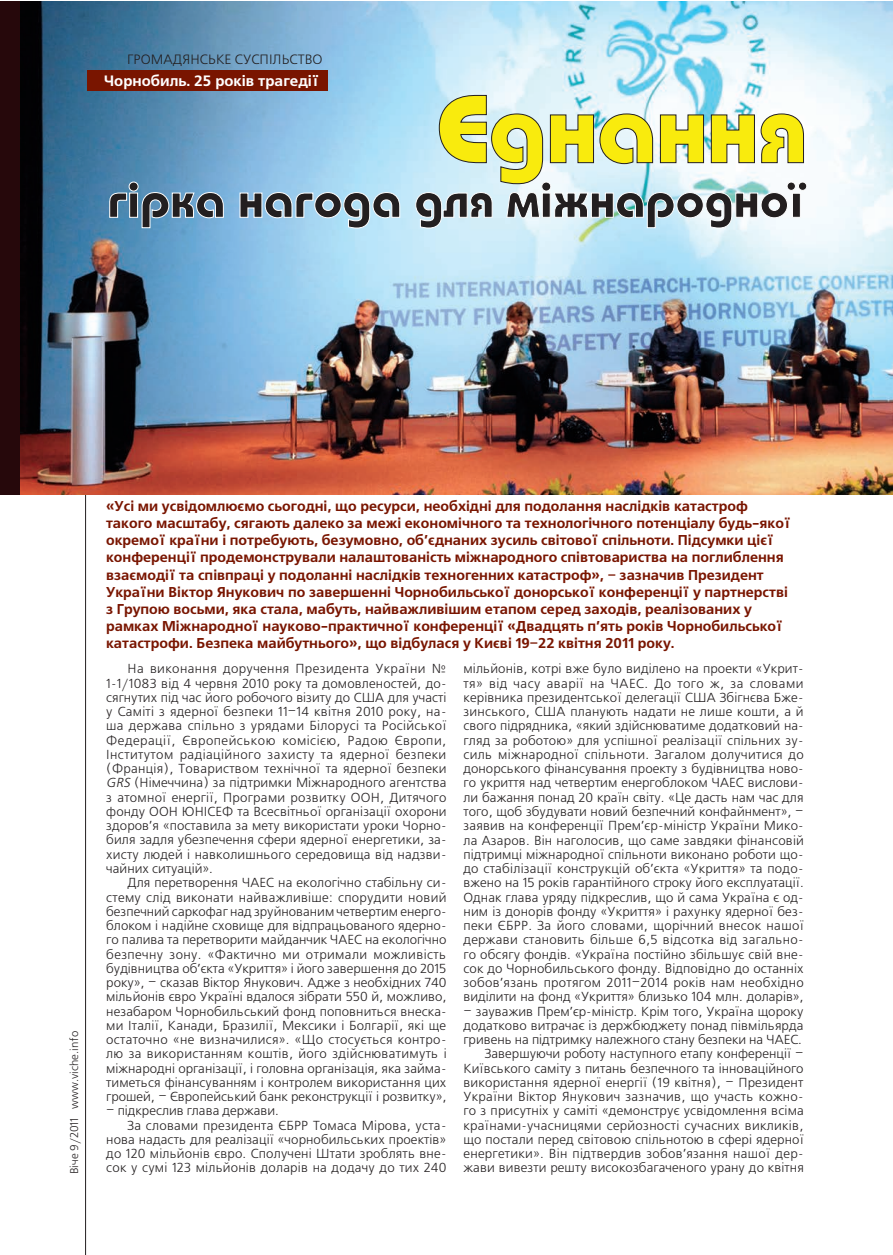
<style>
.page{position:relative;width:893px;height:1255px;background:#fff}
.page>*{position:absolute;margin:0;border:0;box-sizing:border-box;transform-origin:0 0}
.rubrica_left{font:700 15px "Free Set C";color:#fff}
.vrez{font:700 14.25px/17.1px "Free Set C";color:#791500}
.rubrica_right{font:13.5px "Free Set C";color:#231f20}
.text_freeset{font:13.05px/14.2px "Free Set C";color:#231f20;text-align:justify}
.t1{font:11.25px "Free Set C";color:#231f20}
.s1{font-style:italic}
</style>
<div class="page">
<svg style="left:85px;top:494px;width:13px;height:760px"></svg>
<div style="left:0;top:1px;width:893px;height:493px;background:#26080b"></div>
<img style="left:21px;top:1px;width:872px;height:493px">
<div style="left:87px;top:70px;width:240px;height:20px;background:#791500"></div>
<svg style="left:108px;top:95px;width:785px;height:134px;background:#afc7bc"></svg>
<p class="rubrica_right" style="left:127px;top:52px;width:197px">ГРОМАДЯНСЬКЕ СУСПІЛЬСТВО</p>
<p class="rubrica_left" style="left:104px;top:72px;width:216px">Чорнобиль. 25 років трагедії</p>
<p class="t1" style="left:68px;top:1174px;width:145px;rotate:-90deg">Віче 9/2011 www.viche.info</p>
<p class="vrez" style="left:106px;top:498px;width:686px">«Усі ми усвідомлюємо сьогодні, що ресурси, необхідні для подолання наслідків катастроф такого масштабу, сягають далеко за межі економічного та технологічного потенціалу будь-якої окремої країни і потребують, безумовно, об’єднаних зусиль світової спільноти. Підсумки цієї конференції продемонстрували налаштованість міжнародного співтовариства на поглиблення взаємодії та співпраці у подоланні наслідків техногенних катастроф», – зазначив Президент України Віктор Янукович по завершенні Чорнобильської донорської конференції у партнерстві з Групою восьми, яка стала, мабуть, найважливішим етапом серед заходів, реалізованих у рамках Міжнародної науково-практичної конференції «Двадцять п’ять років Чорнобильської катастрофи. Безпека майбутнього», що відбулася у Києві 19–22 квітня 2011 року.</p>
<p class="text_freeset" style="left:106px;top:662px;width:342px;text-indent:21px">На виконання доручення Президента України № 1-1/1083 від 4 червня 2010 року та домовленостей, до&shy;сягнутих під час його робочого візиту до США для участі у Саміті з ядерної безпеки 11–14 квітня 2010 року, на&shy;ша держава спільно з урядами Білорусі та Російської Федерації, Європейською комісією, Радою Європи, Інститутом радіаційного захисту та ядерної безпеки (Франція), Товариством технічної та ядерної безпеки <span class="s1">GRS</span> (Німеччина) за підтримки Міжнародного агентства з атомної енергії, Програми розвитку ООН, Дитячого фонду ООН ЮНІСЕФ та Всесвітньої організації охорони здоров’я «поставила за мету використати уроки Чорно&shy;биля задля убезпечення сфери ядерної енергетики, за&shy;хисту людей і навколишнього середовища від надзви&shy;чайних ситуацій».</p>
<p class="text_freeset" style="left:106px;top:876px;width:342px;text-indent:21px">Для перетворення ЧАЕС на екологічно стабільну си&shy;стему слід виконати найважливіше: спорудити новий безпечний саркофаг над зруйнованим четвертим енерго&shy;блоком і надійне сховище для відпрацьованого ядерно&shy;го палива та перетворити майданчик ЧАЕС на екологічно безпечну зону. «Фактично ми отримали можливість будівництва об’єкта «Укриття» і його завершення до 2015 року», – сказав Віктор Янукович. Адже з необхідних 740 мільйонів євро Україні вдалося зібрати 550 й, можливо, незабаром Чорнобильський фонд поповниться внеска&shy;ми Італії, Канади, Бразилії, Мексики і Болгарії, які ще остаточно «не визначилися». «Що стосується контро&shy;лю за використанням коштів, його здійснюватимуть і міжнародні організації, і головна організація, яка займа&shy;тиметься фінансуванням і контролем використання цих грошей, – Європейський банк реконструкції і розвитку»,</p>
<p class="text_freeset" style="left:106px;top:1104px;width:174px">– підкреслив глава держави.</p>
<p class="text_freeset" style="left:106px;top:1118px;width:342px;text-indent:21px">За словами президента ЄБРР Томаса Мірова, уста&shy;нова надасть для реалізації «чорнобильських проектів» до 120 мільйонів євро. Сполучені Штати зроблять вне&shy;сок у сумі 123 мільйонів доларів на додачу до тих 240</p>
<p class="text_freeset" style="left:463px;top:662px;width:342px">мільйонів, котрі вже було виділено на проекти «Укрит&shy;тя» від часу аварії на ЧАЕС. До того ж, за словами керівника президентської делегації США Збігнєва Бже&shy;зинського, США планують надати не лише кошти, а й свого підрядника, «який здійснюватиме додатковий на&shy;гляд за роботою» для успішної реалізації спільних зу&shy;силь міжнародної спільноти. Загалом долучитися до донорського фінансування проекту з будівництва ново&shy;го укриття над четвертим енергоблоком ЧАЕС вислови&shy;ли бажання понад 20 країн світу. «Це дасть нам час для того, щоб збудувати новий безпечний конфайнмент», – заявив на конференції Прем’єр-міністр України Мико&shy;ла Азаров. Він наголосив, що саме завдяки фінансовій підтримці міжнародної спільноти виконано роботи що&shy;до стабілізації конструкцій об’єкта «Укриття» та подо&shy;вжено на 15 років гарантійного строку його експлуатації.<br>Однак глава уряду підкреслив, що й сама Україна є од&shy;ним із донорів фонду «Укриття» і рахунку ядерної без&shy;пеки ЄБРР. За його словами, щорічний внесок нашої держави становить більше 6,5 відсотка від загально&shy;го обсягу фондів. «Україна постійно збільшує свій вне&shy;сок до Чорнобильського фонду. Відповідно до останніх зобов’язань протягом 2011–2014 років нам необхідно виділити на фонд «Укриття» близько 104 млн. доларів»,</p>
<p class="text_freeset" style="left:463px;top:1004px;width:341px">– зауважив Прем’єр-міністр. Крім того, Україна щороку додатково витрачає із держбюджету понад півмільярда гривень на підтримку належного стану безпеки на ЧАЕС.</p>
<p class="text_freeset" style="left:463px;top:1047px;width:342px;text-indent:21px">Завершуючи роботу наступного етапу конференції – Київського саміту з питань безпечного та інноваційного використання ядерної енергії (19 квітня), – Президент України Віктор Янукович зазначив, що участь кожно&shy;го з присутніх у саміті «демонструє усвідомлення всіма країнами-учасницями серйозності сучасних викликів, що постали перед світовою спільнотою в сфері ядерної енергетики». Він підтвердив зобов’язання нашої дер&shy;жави вивезти решту високозбагаченого урану до квітня</p>
</div>
